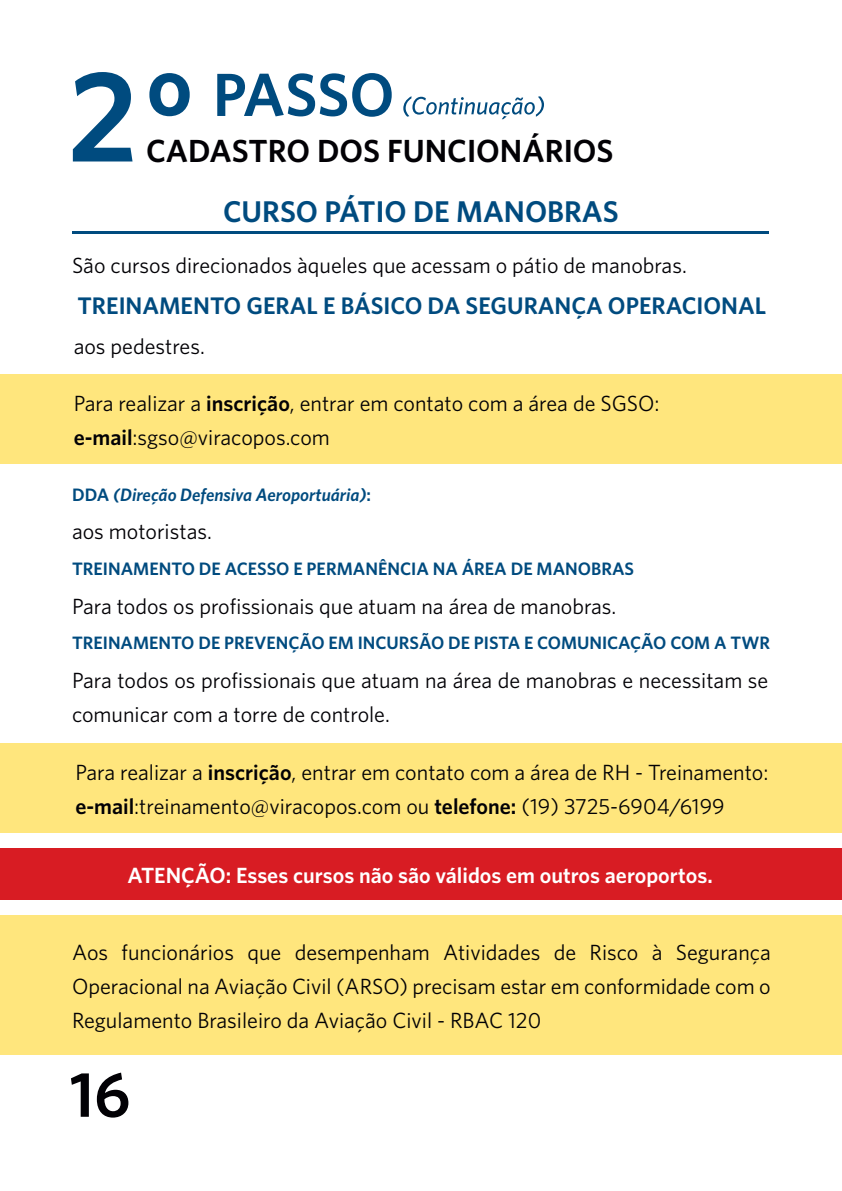
<style>
.page{position:relative;width:842px;height:1191px;background:#fff}
.page>*{position:absolute;margin:0;border:0;box-sizing:border-box;transform-origin:0 0}
.t1{font:600 64px "Whitney";color:#020105}
.t2{font:600 32px "Whitney";color:#020105}
.t3{font:600 30px "Whitney";color:#004b7f}
.t4{font:600 24px "Whitney";color:#004b7f}
.t5{font:22px/34px "Whitney";color:#020105}
.t6{font:600 22px "Whitney";color:#fff}
.t7{font:600 18px "Whitney";color:#004b7f}
.t8{font:italic 600 18px "Whitney";color:#004b7f}
.s1{font-weight:600}
.s2{font-style:normal}
</style>
<div class="page">
<svg style="left:73px;top:72px;width:60px;height:89px"></svg>
<svg style="left:217px;top:73px;width:175px;height:44px"></svg>
<svg style="left:149px;top:73px;width:41px;height:43px"></svg>
<svg style="left:403px;top:96px;width:141px;height:23px"></svg>
<hr style="left:73px;top:231px;width:696px;height:3px;background:#004b7f">
<div style="left:0;top:375px;width:841px;height:89px;background:#ffe67d"></div>
<div style="left:1px;top:743px;width:841px;height:89px;background:#ffe67d"></div>
<div style="left:0;top:915px;width:842px;height:139px;background:#ffe67d"></div>
<div style="left:0;top:848px;width:841px;height:51px;background:#d81c23"></div>
<p class="t2" style="left:146px;top:129px;width:469px">CADASTRO DOS FUNCIONÁRIOS</p>
<p class="t3" style="left:223px;top:191px;width:397px">CURSO PÁTIO DE MANOBRAS</p>
<p class="t5" style="left:72px;top:248px;width:616px">São cursos direcionados àqueles que acessam o pátio de manobras.</p>
<p class="t4" style="left:77px;top:290px;width:690px">TREINAMENTO GERAL E BÁSICO DA SEGURANÇA OPERACIONAL</p>
<p class="t5" style="left:74px;top:328px;width:133px">aos pedestres.</p>
<p class="t5" style="left:74px;top:386px;width:587px">Para realizar a <span class="s1">inscrição</span>, entrar em contato com a área de SGSO:</p>
<p class="t5" style="left:74px;top:420px;width:258px"><span class="s1">e-mail</span>:sgso@viracopos.com</p>
<p class="t8" style="left:72px;top:482px;width:301px"><span class="s2">DDA</span> (Direção Defensiva Aeroportuária)<span class="s2">:</span></p>
<p class="t5" style="left:72px;top:514px;width:141px">aos motoristas.</p>
<p class="t7" style="left:72px;top:557px;width:564px">TREINAMENTO DE ACESSO E PERMANÊNCIA NA ÁREA DE MANOBRAS</p>
<p class="t5" style="left:72px;top:588px;width:546px">Para todos os profissionais que atuam na área de manobras.</p>
<p class="t7" style="left:72px;top:631px;width:699px">TREINAMENTO DE PREVENÇÃO EM INCURSÃO DE PISTA E COMUNICAÇÃO COM A TWR</p>
<p class="t5" style="left:72px;top:662px;width:698px">Para todos os profissionais que atuam na área de manobras e necessitam se comunicar com a torre de controle.</p>
<p class="t5" style="left:75px;top:754px;width:694px">Para realizar a <span class="s1">inscrição</span>, entrar em contato com a área de RH - Treinamento:</p>
<p class="t5" style="left:75px;top:788px;width:651px"><span class="s1">e-mail</span>:treinamento@viracopos.com ou <span class="s1">telefone:</span> (19) 3725-6904/6199</p>
<p class="t6" style="left:128px;top:860px;width:587px">ATENÇÃO: Esses cursos não são válidos em outros aeroportos.</p>
<p class="t5" style="left:72px;top:934px;width:700px;text-align:justify">Aos funcionários que desempenham Atividades de Risco à Segurança Operacional na Aviação Civil (ARSO) precisam estar em conformidade com o Regulamento Brasileiro da Aviação Civil - RBAC 120</p>
<p class="t1" style="left:70px;top:1052px;width:62px">16</p>
</div>
